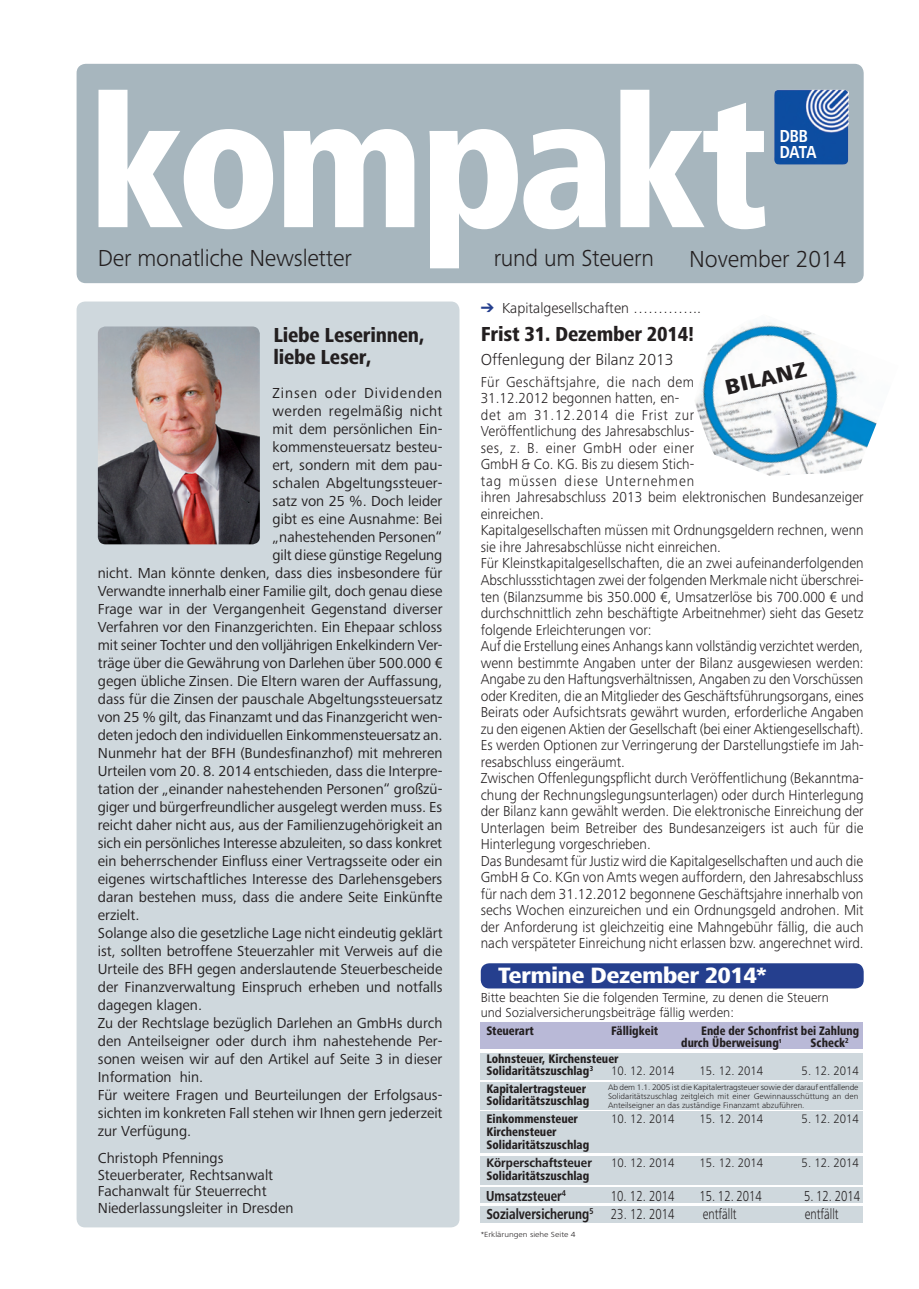
<style>
.page{position:relative;width:919px;height:1289px;background:#fff}
.page>*{position:absolute;margin:0;border:0;box-sizing:border-box;transform-origin:0 0}
.t1{font:800 condensed 190.5px "Frutiger Next Pro";letter-spacing:-.03em;color:#fff}
.t2{font:300 24px "Frutiger Next Pro";letter-spacing:-.01em;color:#231f20}
.t3{font:800 condensed 22.95px "Frutiger Next Pro";letter-spacing:-.025em;color:#fff;scale:1.18 1}
.Überschrift{font:800 condensed 22.05px "Frutiger Next Pro";color:#231f20;scale:1.25 1}
.Überschrift-2{font:800 condensed 21px/22.5px "Frutiger Next Pro";letter-spacing:-.01em;color:#231f20}
.t4{font:700 18px "Frutiger Next Pro";letter-spacing:-.025em;color:#fff;scale:.8 1}
.t5{font:300 16.5px "Frutiger Next Pro";color:#231f20}
.t6{font:15px/18px "Frutiger Next Pro";color:#231f20;text-align:justify}
.t7{font:300 15px/16.5px "Frutiger Next Pro";color:#231f20;text-align:justify;scale:.95 1}
.t8{font:300 15px/16.5px "Frutiger Next Pro";letter-spacing:.025em;color:#231f20;scale:.95 1}
.t9{font:300 15px "Frutiger Next Pro";color:#231f20;scale:.8 1}
.t10{font:700 15px "Frutiger Next Pro";color:#231f20;scale:.8 1}
.t11{font:300 15px "Frutiger Next Pro";color:#231f20}
.t12{font:300 13.5px "Frutiger Next Pro";color:#231f20}
.t13{font:800 condensed 12.75px "Frutiger Next Pro";color:#231f20;scale:.94 1}
.t14{font:300 12.75px "Frutiger Next Pro";color:#231f20;scale:.94 1}
.t15{font:800 condensed 12.75px "Frutiger Next Pro";color:#231f20;scale:.92 1}
.t16{font:700 12.75px "Frutiger Next Pro";color:#231f20;scale:.94 1}
.t17{font:300 8.25px/9px "Frutiger Next Pro";color:#231f20;text-align:justify;scale:1.06 1}
.t18{font:300 7.65px "Frutiger Next Pro";color:#231f20;scale:1.18 1}
.s1{color:#253f8e}
.s2{font-weight:300}
</style>
<div class="page">
<div style="left:77px;top:301px;width:382px;height:926px;background:#cfd8dd;border-radius:9px"></div>
<div style="left:77px;top:65px;width:785px;height:217px;background:#a7b6be;border-radius:9px"></div>
<div style="left:77px;top:64px;width:786px;height:219px;border:2px solid #a7b6be;border-radius:9px"></div>
<img style="left:774px;top:90px;width:75px;height:75px">
<img style="left:98px;top:326px;width:162px;height:218px">
<div style="left:480px;top:1187px;width:383px;height:15px;background:#cfd8dd"></div>
<div style="left:480px;top:1111px;width:383px;height:42px;background:#cfd8dd"></div>
<div style="left:480px;top:1052px;width:383px;height:27px;background:#cfd8dd"></div>
<div style="left:480px;top:1081px;width:383px;height:28px;background:#cfd8dd"></div>
<div style="left:480px;top:1022px;width:383px;height:27px;background:#b9b9d7"></div>
<div style="left:480px;top:963px;width:383px;height:25px;background:#253f8e;border-radius:9px"></div>
<div style="left:480px;top:1155px;width:383px;height:29px;background:#cfd8dd"></div>
<div style="left:480px;top:1205px;width:383px;height:17px;background:#cfd8dd"></div>
<img style="left:695px;top:322px;width:182px;height:154px">
<p class="t1" style="left:88px;top:54px;width:682px">kompakt</p>
<p class="t4" style="left:779px;top:126px;width:37px">DBB</p>
<p class="t4" style="left:779px;top:142px;width:48px">DATA</p>
<p class="t2" style="left:98px;top:244px;width:255px">Der monatliche Newsletter</p>
<p class="t2" style="left:493px;top:244px;width:162px">rund um Steuern</p>
<p class="t2" style="left:689px;top:245px;width:158px">November 2014</p>
<p class="Überschrift-2" style="left:273px;top:323px;width:152px">Liebe Leserinnen, liebe Leser,</p>
<p class="t6" style="left:98px;top:384px;width:346px;text-align:right">Zinsen oder Dividenden<br>werden regelmäßig nicht<br>mit dem persönlichen Ein-<br>kommensteuersatz besteu-<br>ert, sondern mit dem pau-<br>schalen Abgeltungssteuer-<br>satz von 25 %. Doch leider<br>gibt es eine Ausnahme: Bei<br>„nahestehenden Personen“<br>gilt diese günstige Regelung<br>nicht. Man könnte denken, dass dies insbesondere für Verwandte innerhalb einer Familie gilt, doch genau diese Frage war in der Vergangenheit Gegenstand diverser Verfahren vor den Finanzgerichten. Ein Ehepaar schloss mit seiner Tochter und den volljährigen Enkelkindern Ver&shy;träge über die Gewährung von Darlehen über 500.000 € gegen übliche Zinsen. Die Eltern waren der Auffassung, dass für die Zinsen der pauschale Abgeltungssteuersatz von 25 % gilt, das Finanzamt und das Finanzgericht wen&shy;deten jedoch den individuellen Einkommensteuersatz an.</p>
<p class="t6" style="left:98px;top:744px;width:346px">Nunmehr hat der BFH (Bundesfinanzhof) mit mehreren Urteilen vom 20. 8. 2014 entschieden, dass die Interpre&shy;tation der „einander nahestehenden Personen“ großzü&shy;giger und bürgerfreundlicher ausgelegt werden muss. Es reicht daher nicht aus, aus der Familienzugehörigkeit an sich ein persönliches Interesse abzuleiten, so dass konkret ein beherrschender Einfluss einer Vertragsseite oder ein eigenes wirtschaftliches Interesse des Darlehensgebers daran bestehen muss, dass die andere Seite Einkünfte erzielt.</p>
<p class="t6" style="left:98px;top:924px;width:346px">Solange also die gesetzliche Lage nicht eindeutig geklärt ist, sollten betroffene Steuerzahler mit Verweis auf die Urteile des BFH gegen anderslautende Steuerbescheide der Finanzverwaltung Einspruch erheben und notfalls dagegen klagen.</p>
<p class="t6" style="left:98px;top:1014px;width:346px">Zu der Rechtslage bezüglich Darlehen an GmbHs durch den Anteilseigner oder durch ihm nahestehende Per&shy;sonen weisen wir auf den Artikel auf Seite 3 in dieser Information hin.</p>
<p class="t6" style="left:98px;top:1086px;width:346px">Für weitere Fragen und Beurteilungen der Erfolgsaus&shy;sichten im konkreten Fall stehen wir Ihnen gern jederzeit zur Verfügung.</p>
<p class="t6" style="left:98px;top:1149px;width:197px;line-height:16.5px;text-align:left">Christoph Pfennings<br>Steuerberater, Rechtsanwalt<br>Fachanwalt für Steuerrecht<br>Niederlassungsleiter in Dresden</p>
<p class="t11" style="left:480px;top:299px;width:222px"><span class="s1">➔</span> Kapitalgesellschaften …………..</p>
<p class="Überschrift-2" style="left:480px;top:323px;width:215px">Frist 31. Dezember 2014!</p>
<p class="t5" style="left:480px;top:350px;width:194px">Offenlegung der Bilanz 2013</p>
<p class="Überschrift" style="left:722px;top:375px;width:68px;rotate:-13deg">BILANZ</p>
<p class="t8" style="left:480px;top:373px;width:226px">Für Geschäftsjahre, die nach dem<br>31.12.2012 begonnen hatten, en-</p>
<p class="t7" style="left:480px;top:406px;width:404px;text-align:left">det am 31.12.2014 die Frist zur<br>Veröffentlichung des Jahresabschlus-<br>ses, z. B. einer GmbH oder einer<br>GmbH &amp; Co. KG. Bis zu diesem Stich-<br>tag müssen diese Unternehmen<br>ihren Jahresabschluss 2013 beim elektronischen Bundesanzeiger einreichen.</p>
<p class="t7" style="left:480px;top:522px;width:404px">Kapitalgesellschaften müssen mit Ordnungsgeldern rechnen, wenn sie ihre Jahresabschlüsse nicht einreichen.</p>
<p class="t7" style="left:480px;top:555px;width:404px">Für Kleinstkapitalgesellschaften, die an zwei aufeinanderfolgenden Abschlussstichtagen zwei der folgenden Merkmale nicht überschrei&shy;ten (Bilanzsumme bis 350.000 €, Umsatzerlöse bis 700.000 € und durchschnittlich zehn beschäftigte Arbeitnehmer) sieht das Gesetz folgende Erleichterungen vor:</p>
<p class="t7" style="left:480px;top:637px;width:404px">Auf die Erstellung eines Anhangs kann vollständig verzichtet werden, wenn bestimmte Angaben unter der Bilanz ausgewiesen werden:<br>Angabe zu den Haftungsverhältnissen, Angaben zu den Vorschüssen oder Krediten, die an Mitglieder des Geschäftsführungsorgans, eines Beirats oder Aufsichtsrats gewährt wurden, erforderliche Angaben zu den eigenen Aktien der Gesellschaft (bei einer Aktiengesellschaft).</p>
<p class="t7" style="left:480px;top:736px;width:404px">Es werden Optionen zur Verringerung der Darstellungstiefe im Jah&shy;resabschluss eingeräumt.</p>
<p class="t7" style="left:480px;top:769px;width:404px">Zwischen Offenlegungspflicht durch Veröffentlichung (Bekanntma&shy;chung der Rechnungslegungsunterlagen) oder durch Hinterlegung der Bilanz kann gewählt werden. Die elektronische Einreichung der Unterlagen beim Betreiber des Bundesanzeigers ist auch für die Hinterlegung vorgeschrieben.</p>
<p class="t7" style="left:480px;top:852px;width:404px">Das Bundesamt für Justiz wird die Kapitalgesellschaften und auch die GmbH &amp; Co. KGn von Amts wegen auffordern, den Jahresabschluss für nach dem 31.12.2012 begonnene Geschäftsjahre innerhalb von sechs Wochen einzureichen und ein Ordnungsgeld androhen. Mit der Anforderung ist gleichzeitig eine Mahngebühr fällig, die auch nach verspäteter Einreichung nicht erlassen bzw. angerechnet wird.</p>
<p class="t3" style="left:498px;top:962px;width:229px">Termine Dezember 2014*</p>
<p class="t12" style="left:480px;top:989px;width:349px">Bitte beachten Sie die folgenden Termine, zu denen die Steuern</p>
<p class="t12" style="left:480px;top:1004px;width:255px">und Sozialversicherungsbeiträge fällig werden:</p>
<p class="t13" style="left:486px;top:1023px;width:52px">Steuerart</p>
<p class="t13" style="left:611px;top:1023px;width:52px">Fälligkeit</p>
<p class="t15" style="left:701px;top:1023px;width:173px">Ende der Schonfrist bei Zahlung</p>
<p class="t15" style="left:681px;top:1035px;width:111px">durch Überweisung<sup>1</sup></p>
<p class="t13" style="left:810px;top:1035px;width:42px">Scheck<sup>2</sup></p>
<p class="t13" style="left:486px;top:1051px;width:142px">Lohnsteuer, Kirchensteuer</p>
<p class="t13" style="left:486px;top:1063px;width:115px">Solidaritätszuschlag<sup>3</sup></p>
<p class="t14" style="left:611px;top:1063px;width:69px">10. 12. 2014</p>
<p class="t14" style="left:699px;top:1063px;width:69px">15. 12. 2014</p>
<p class="t14" style="left:801px;top:1063px;width:62px">5. 12. 2014</p>
<p class="t13" style="left:486px;top:1081px;width:108px">Kapitalertragsteuer</p>
<p class="t13" style="left:486px;top:1093px;width:111px">Solidaritätszuschlag</p>
<p class="t13" style="left:486px;top:1111px;width:99px">Einkommensteuer</p>
<p class="t14" style="left:611px;top:1111px;width:69px">10. 12. 2014</p>
<p class="t14" style="left:699px;top:1111px;width:69px">15. 12. 2014</p>
<p class="t14" style="left:801px;top:1111px;width:62px">5. 12. 2014</p>
<p class="t13" style="left:486px;top:1124px;width:76px">Kirchensteuer</p>
<p class="t13" style="left:486px;top:1137px;width:111px">Solidaritätszuschlag</p>
<p class="t16" style="left:486px;top:1155px;width:114px">Körperschaftsteuer</p>
<p class="t14" style="left:611px;top:1155px;width:69px">10. 12. 2014</p>
<p class="t14" style="left:699px;top:1155px;width:69px">15. 12. 2014</p>
<p class="t14" style="left:801px;top:1155px;width:62px">5. 12. 2014</p>
<p class="t13" style="left:486px;top:1167px;width:111px">Solidaritätszuschlag</p>
<p class="t17" style="left:608px;top:1082px;width:238px">Ab dem 1.1. 2005 ist die Kapitalertragsteuer sowie der darauf entfallende Solidaritätszuschlag zeitgleich mit einer Gewinnausschüttung an den Anteilseigner an das zuständige Finanzamt abzuführen.</p>
<p class="t10" style="left:486px;top:1187px;width:101px">Umsatzsteuer<sup>4</sup></p>
<p class="t9" style="left:610px;top:1187px;width:81px">10. 12. 2014</p>
<p class="t9" style="left:699px;top:1187px;width:80px">15. 12. 2014</p>
<p class="t9" style="left:804px;top:1187px;width:72px">5. 12. 2014</p>
<p class="t10" style="left:486px;top:1205px;width:237px">Sozialversicherung<sup>5</sup> <span class="s2">23. 12. 2014</span></p>
<p class="t9" style="left:702px;top:1205px;width:44px">entfällt</p>
<p class="t9" style="left:804px;top:1205px;width:44px">entfällt</p>
<p class="t18" style="left:480px;top:1230px;width:82px">*Erklärungen siehe Seite 4</p>
</div>
